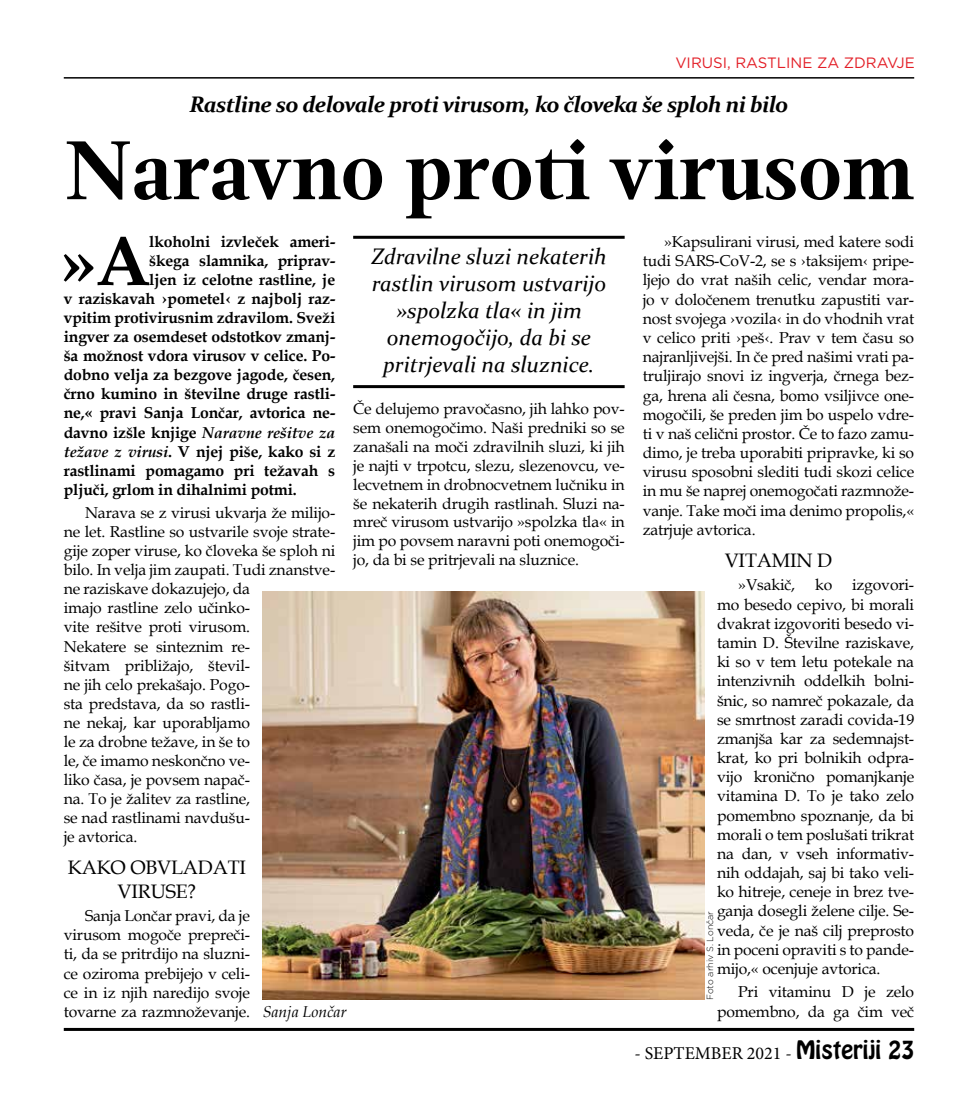
<style>
.page{position:relative;width:978px;height:1106px;background:#fff}
.page>*{position:absolute;margin:0;border:0;box-sizing:border-box;transform-origin:0 0}
.t1{font:700 82.5px "Magneta";color:#000;scale:.96 1}
.t2{font:700 70.2px "Book Antiqua";color:#000}
.t3{font:italic 22.5px/27px "Constantia";color:#000;text-align:center}
.t4{font:italic 700 22.5px "Constantia";letter-spacing:-.03em;color:#000}
.t5{font:19.5px/23.5px "Book Antiqua";letter-spacing:-.01em;color:#000;text-align:center}
.t6{font:18px "Minion Pro";color:#000}
.t7{font:15.75px/19.2px "Book Antiqua";letter-spacing:-.01em;color:#000;text-align:justify}
.t8{font:700 15.75px "Book Antiqua";letter-spacing:-.01em;color:#000}
.t9{font:italic 15.75px "Book Antiqua";color:#000}
.t10{font:15px "Gotham";color:#e31f27}
.t11{font:300 9px "Gotham";color:#000}
.s1{font-style:italic}
.s2{font-family:"Hobo Std";font-size:22.5px}
</style>
<div class="page">
<hr style="left:64px;top:77px;width:850px;height:2px;background:#000">
<hr style="left:64px;top:1027px;width:850px;height:3px;background:#000">
<hr style="left:353px;top:236px;width:272px;height:3px;background:#000">
<hr style="left:353px;top:385px;width:272px;height:3px;background:#000">
<img style="left:263px;top:592px;width:441px;height:407px">
<p class="t10" style="left:675px;top:53px;width:241px">VIRUSI, RASTLINE ZA ZDRAVJE</p>
<h3 class="t4" style="left:190px;top:88px;width:600px">Rastline so delovale proti virusom, ko človeka še sploh ni bilo</h3>
<h1 class="t1" style="left:64px;top:112px;width:887px">Naravno proti virusom</h1>
<h2 class="t2" style="left:61px;top:213px;width:91px">»A</h2>
<p class="t8" style="left:149px;top:231px;width:187px">lkoholni izvleček ameri-</p>
<h3 class="t3" style="left:371px;top:242px;width:237px">Zdravilne sluzi nekaterih rastlin virusom ustvarijo »spolzka tla« in jim onemogočijo, da bi se pritrjevali na sluznice.</h3>
<p class="t8" style="left:149px;top:250px;width:187px">škega slamnika, priprav-</p>
<p class="t8" style="left:149px;top:269px;width:187px">ljen iz celotne rastline, je</p>
<p class="t8" style="left:64px;top:288px;width:273px">v raziskavah ›pometel‹ z najbolj raz-</p>
<p class="t8" style="left:64px;top:307px;width:273px">vpitim protivirusnim zdravilom. Sveži</p>
<p class="t8" style="left:64px;top:326px;width:273px">ingver za osemdeset odstotkov zmanj-</p>
<p class="t8" style="left:64px;top:345px;width:273px">ša možnost vdora virusov v celice. Po-</p>
<p class="t8" style="left:64px;top:364px;width:273px">dobno velja za bezgove jagode, česen,</p>
<p class="t8" style="left:64px;top:383px;width:273px">črno kumino in številne druge rastli-</p>
<p class="t8" style="left:64px;top:402px;width:273px">ne,« pravi Sanja Lončar, avtorica ne-</p>
<p class="t8" style="left:64px;top:421px;width:273px">davno izšle knjige <span class="s1">Naravne rešitve za</span></p>
<p class="t8" style="left:64px;top:440px;width:273px"><span class="s1">težave z virusi</span>. V njej piše, kako si z</p>
<p class="t8" style="left:64px;top:459px;width:273px">rastlinami pomagamo pri težavah s</p>
<p class="t8" style="left:64px;top:478px;width:234px">pljuči, grlom in dihalnimi potmi.</p>
<p class="t7" style="left:64px;top:503px;width:273px;text-align:left;text-indent:21px">Narava se z virusi ukvarja že milijo&shy;ne let. Rastline so ustvarile svoje strate&shy;gije zoper viruse, ko človeka še sploh ni bilo. In velja jim zaupati. Tudi znanstve&shy;ne raziskave dokazujejo, da<br>imajo rastline zelo učinko-<br>vite rešitve proti virusom.<br>Nekatere se sinteznim re-<br>šitvam približajo, števil-<br>ne jih celo prekašajo. Pogo-<br>sta predstava, da so rastli-<br>ne nekaj, kar uporabljamo<br>le za drobne težave, in še to<br>le, če imamo neskončno ve-<br>liko časa, je povsem napač-<br>na. To je žalitev za rastline,<br>se nad rastlinami navdušu-<br>je avtorica.</p>
<p class="t5" style="left:68px;top:855px;width:180px">KAKO OBVLADATI<br>VIRUSE?</p>
<p class="t7" style="left:64px;top:906px;width:188px;text-indent:21px">Sanja Lončar pravi, da je virusom mogoče prepreči&shy;ti, da se pritrdijo na sluzni&shy;ce oziroma prebijejo v celi&shy;ce in iz njih naredijo svoje tovarne za razmnoževanje.</p>
<p class="t7" style="left:353px;top:399px;width:273px">Če delujemo pravočasno, jih lahko pov&shy;sem onemogočimo. Naši predniki so se zanašali na moči zdravilnih sluzi, ki jih je najti v trpotcu, slezu, slezenovcu, ve&shy;lecvetnem in drobnocvetnem lučniku in še nekaterih drugih rastlinah. Sluzi na&shy;mreč virusom ustvarijo »spolzka tla« in jim po povsem naravni poti onemogoči&shy;jo, da bi se pritrjevali na sluznice.</p>
<p class="t9" style="left:263px;top:1000px;width:85px">Sanja Lončar</p>
<p class="t7" style="left:643px;top:232px;width:273px;text-indent:21px">»Kapsulirani virusi, med katere sodi tudi SARS-CoV-2, se s ›taksijem‹ pripe&shy;ljejo do vrat naših celic, vendar mora&shy;jo v določenem trenutku zapustiti var&shy;nost svojega ›vozila‹ in do vhodnih vrat v celico priti ›peš‹. Prav v tem času so najranljivejši. In če pred našimi vrati pa&shy;truljirajo snovi iz ingverja, črnega bez&shy;ga, hrena ali česna, bomo vsiljivce one&shy;mogočili, še preden jim bo uspelo vdre&shy;ti v naš celični prostor. Če to fazo zamu&shy;dimo, je treba uporabiti pripravke, ki so virusu sposobni slediti tudi skozi celice in mu še naprej onemogočati razmnože&shy;vanje. Take moči ima denimo propolis,« zatrjuje avtorica.</p>
<p class="t5" style="left:725px;top:548px;width:109px">VITAMIN D</p>
<p class="t7" style="left:738px;top:575px;width:58px">»Vsakič,</p>
<p class="t7" style="left:815px;top:575px;width:19px">ko</p>
<p class="t7" style="left:717px;top:575px;width:199px;text-indent:135px">izgovori&shy;mo besedo cepivo, bi morali dvakrat izgovoriti besedo vi&shy;tamin D. Številne raziskave, ki so v tem letu potekale na intenzivnih oddelkih bolni&shy;šnic, so namreč pokazale, da se smrtnost zaradi covida-19 zmanjša kar za sedemnajst&shy;krat, ko pri bolnikih odpra&shy;vijo kronično pomanjkanje vitamina D. To je tako zelo pomembno spoznanje, da bi morali o tem poslušati trikrat na dan, v vseh informativ&shy;nih oddajah, saj bi tako veli&shy;ko hitreje, ceneje in brez tve&shy;ganja dosegli želene cilje. Se&shy;veda, če je naš cilj preprosto in poceni opraviti s to pande&shy;mijo,« ocenjuje avtorica.</p>
<p class="t7" style="left:717px;top:982px;width:199px;text-align:right">Pri vitaminu D je zelo pomembno, da ga čim več</p>
<p class="t11" style="left:704px;top:1000px;width:91px;rotate:-90deg">Foto arhiv S. Lončar</p>
<p class="t6" style="left:634px;top:1040px;width:281px">- SEPTEMBER 2021 - <span class="s2">Misteriji 23</span></p>
</div>
